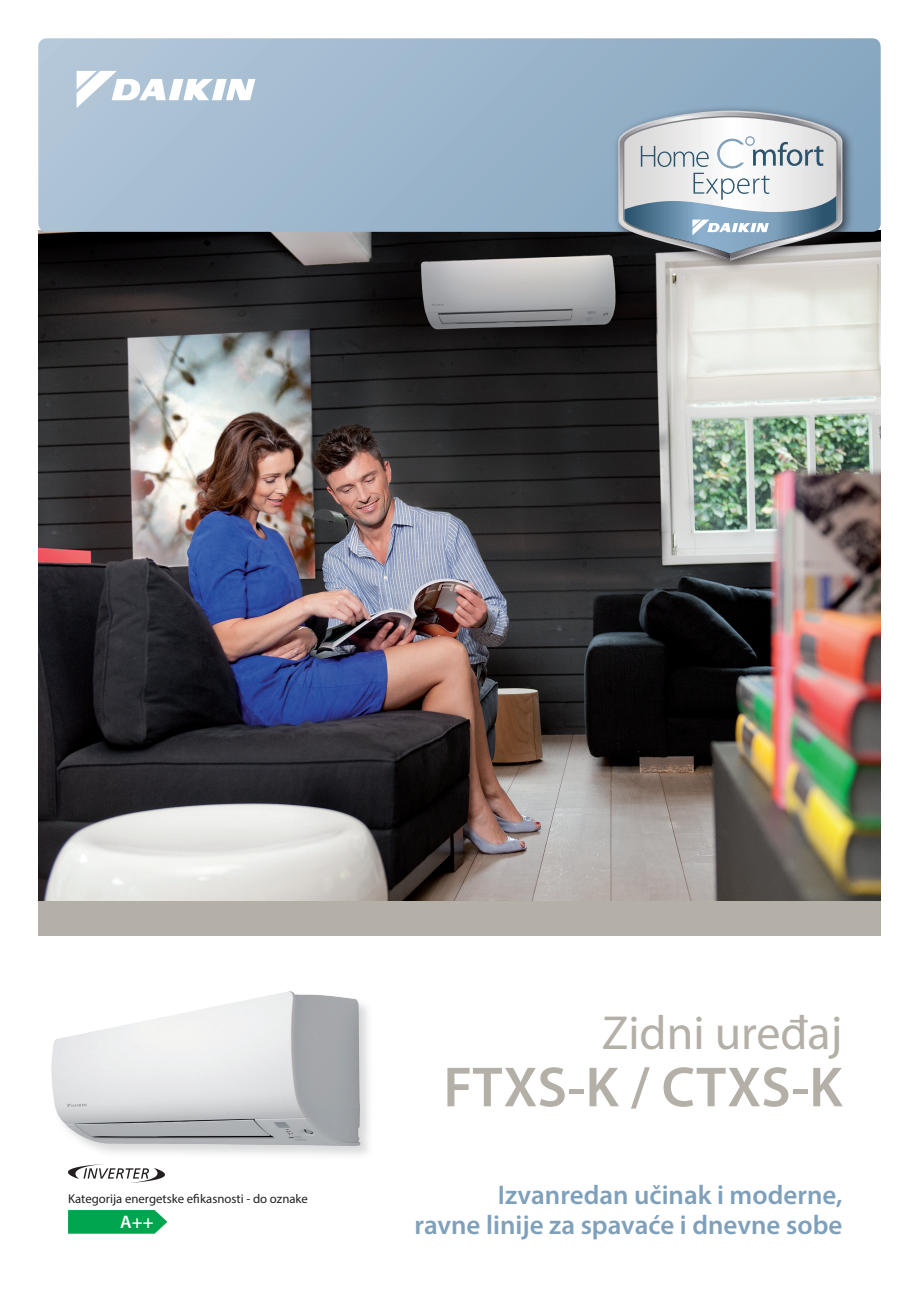
<style>
.page{position:relative;width:919px;height:1289px;background:#fff}
.page>*{position:absolute;margin:0;border:0;box-sizing:border-box;transform-origin:0 0}
.t1{font:600 57px "Myriad Pro";letter-spacing:.01em;color:#b4b0a8}
.t2{font:48px "Myriad Pro";color:#b4b0a8}
.Vorspann_Headline{font:600 27px/30px "Myriad Pro";color:#7fa0bb;text-align:right}
.t3{font:600 18.15px "Myriad Pro";color:#fff}
.Kühlen_Wärmepumpe{font:12.75px "Myriad Pro";color:#231f20}
</style>
<div class="page">
<img style="left:38px;top:232px;width:842px;height:669px">
<svg style="left:38px;top:38px;width:842px;height:194px;background:#9db6cc"></svg>
<div style="left:38px;top:901px;width:842px;height:34px;background:#b4b0a8"></div>
<svg style="left:77px;top:71px;width:178px;height:37px"></svg>
<div style="left:612px;top:105px;width:242px;height:167px;background:#231f20;opacity:.75"></div>
<svg style="left:618px;top:111px;width:224px;height:149px"></svg>
<svg style="left:68px;top:1210px;width:99px;height:23px;background:#0faa59"></svg>
<img style="left:68px;top:1164px;width:97px;height:18px">
<div style="left:50px;top:989px;width:324px;height:171px;background:#939598;opacity:.35"></div>
<img style="left:55px;top:991px;width:233px;height:49px">
<p class="Kühlen_Wärmepumpe" style="left:68px;top:1190px;width:241px">Kategorija energetske efikasnosti - do oznake</p>
<p class="t3" style="left:120px;top:1210px;width:35px">A++</p>
<p class="t2" style="left:601px;top:1002px;width:242px">Zidni uređaj</p>
<p class="t1" style="left:443px;top:1050px;width:400px">FTXS-K / CTXS-K</p>
<p class="Vorspann_Headline" style="left:414px;top:1178px;width:429px">Izvanredan učinak i moderne,<br>ravne linije za spavaće i dnevne sobe</p>
</div>
